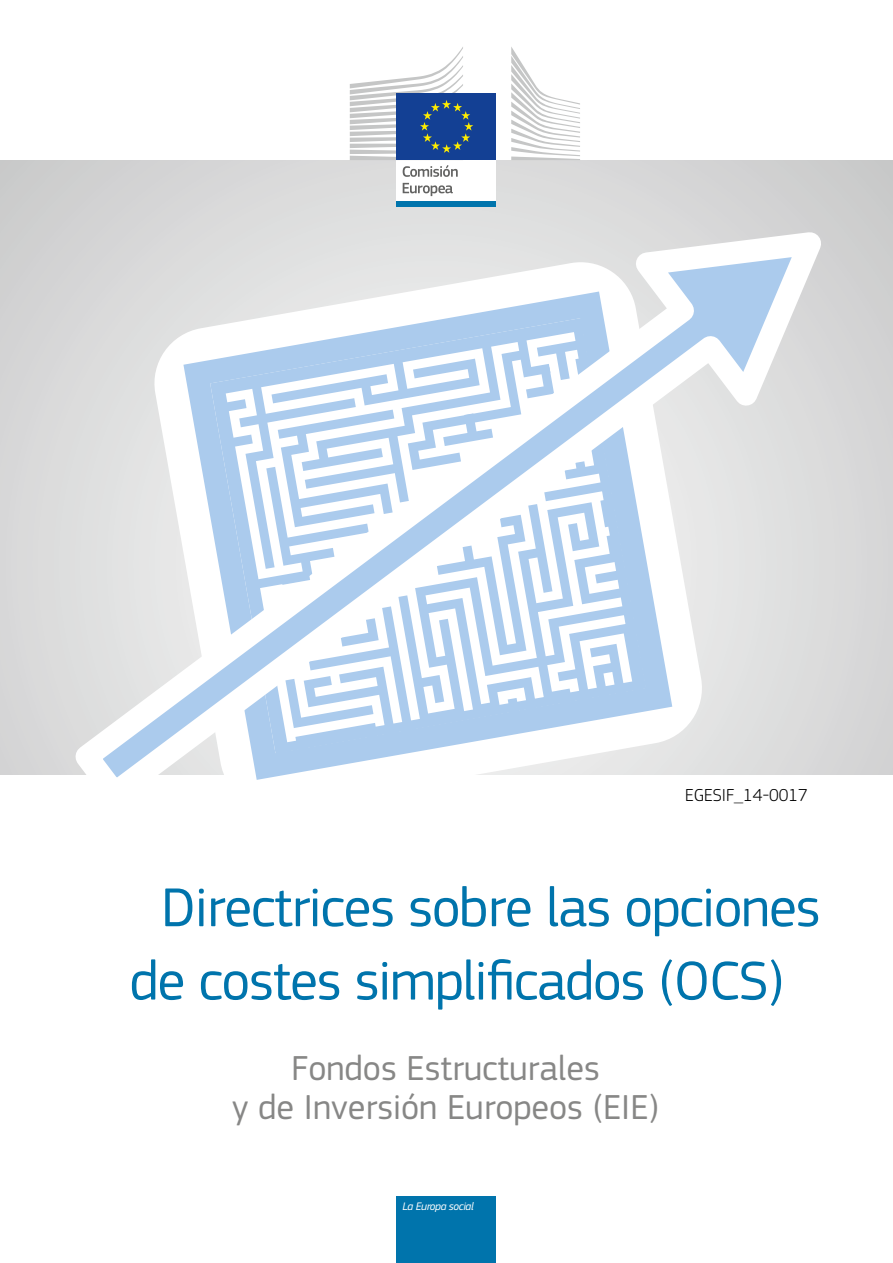
<style>
.page{position:relative;width:893px;height:1263px;background:#fff}
.page>*{position:absolute;margin:0;border:0;box-sizing:border-box;transform-origin:0 0}
.t1{font:57px "EC Square Sans Pro";letter-spacing:-.02em;color:#0074ac}
.t2{font:36px/39px "EC Square Sans Pro";color:#878786;text-align:center}
.t3{font:300 18px "EC Square Sans Pro";color:#000}
.t4{font:italic 11.4px "EC Square Sans Pro";letter-spacing:-.03em;color:#fff}
</style>
<div class="page">
<div style="left:0;top:161px;width:893px;height:613px;background:#d7d7d7"></div>
<div style="left:397px;top:1196px;width:99px;height:67px;background:#0074ac"></div>
<div style="left:397px;top:201px;width:99px;height:6px;background:#0074ac"></div>
<div style="left:397px;top:158px;width:99px;height:43px;background:#fff"></div>
<svg style="left:511px;top:47px;width:69px;height:113px"></svg>
<div style="left:397px;top:94px;width:99px;height:66px;background:#134094"></div>
<svg style="left:350px;top:47px;width:123px;height:130px"></svg>
<svg style="left:403px;top:183px;width:50px;height:13px"></svg>
<svg style="left:55px;top:224px;width:791px;height:556px"></svg>
<svg style="left:281px;top:573px;width:29px;height:12px"></svg>
<svg style="left:431px;top:324px;width:215px;height:331px;background:#d5e5f6"></svg>
<p class="t3" style="left:685px;top:784px;width:124px">EGESIF_14-0017</p>
<p class="t1" style="left:161px;top:874px;width:661px">Directrices sobre las opciones</p>
<p class="t1" style="left:129px;top:947px;width:656px">de costes simplificados (OCS)</p>
<p class="t2" style="left:232px;top:1049px;width:429px">Fondos Estructurales<br>y de Inversión Europeos (EIE)</p>
<p class="t4" style="left:402px;top:1199px;width:73px">La Europa social</p>
</div>
